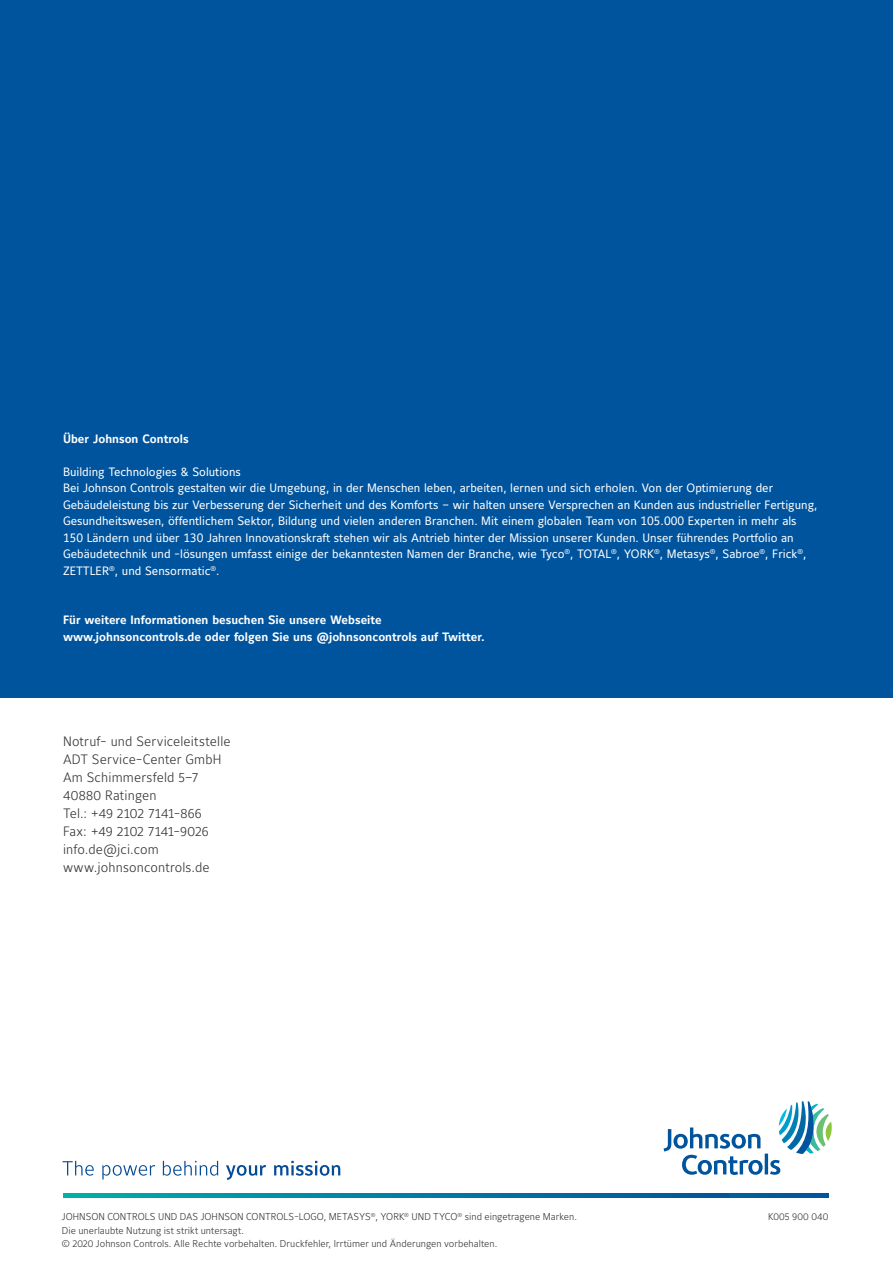
<style>
.page{position:relative;width:893px;height:1263px;background:#fff}
.page>*{position:absolute;margin:0;border:0;box-sizing:border-box;transform-origin:0 0}
.t1{font:300 13.5px/18px "Maurea Jci Lf ML";letter-spacing:.01em;color:#333334}
.t2{font:12px/16.5px "Maurea Jci Tf ML";color:#fff}
.t3{font:700 12px/16.5px "Maurea Jci Tf ML";color:#fff}
.t4{font:300 9.9px/13.5px "Maurea Jci Lf ML";letter-spacing:.005em;color:#333334}
</style>
<div class="page">
<svg style="left:63px;top:1161px;width:277px;height:19px"></svg>
<svg style="left:664px;top:1101px;width:168px;height:74px"></svg>
<div style="left:0;top:0;width:893px;height:697px;background:#00549e"></div>
<hr style="left:63px;top:1193px;width:765px;height:4px;background:#005b9e">
<svg style="left:63px;top:1193px;width:536px;height:4px;background:#0089a5"></svg>
<p class="t3" style="left:63px;top:430px;width:127px">Über Johnson Controls</p>
<p class="t2" style="left:63px;top:463px;width:756px">Building Technologies &amp; Solutions<br>Bei Johnson Controls gestalten wir die Umgebung, in der Menschen leben, arbeiten, lernen und sich erholen. Von der Optimierung der Gebäudeleistung bis zur Verbesserung der Sicherheit und des Komforts – wir halten unsere Versprechen an Kunden aus industrieller Fertigung, Gesundheitswesen, öffentlichem Sektor, Bildung und vielen anderen Branchen. Mit einem globalen Team von 105.000 Experten in mehr als 150 Ländern und über 130 Jahren Innovationskraft stehen wir als Antrieb hinter der Mission unserer Kunden. Unser führendes Portfolio an Gebäudetechnik und -lösungen umfasst einige der bekanntesten Namen der Branche, wie Tyco<sup>®</sup>, TOTAL<sup>®</sup>, YORK<sup>®</sup>, Metasys<sup>®</sup>, Sabroe<sup>®</sup>, Frick<sup>®</sup>, ZETTLER<sup>®</sup>, und Sensormatic<sup>®</sup>.</p>
<p class="t3" style="left:63px;top:612px;width:423px">Für weitere Informationen besuchen Sie unsere Webseite www.johnsoncontrols.de oder folgen Sie uns @johnsoncontrols auf Twitter.</p>
<p class="t1" style="left:63px;top:732px;width:169px">Notruf- und Serviceleitstelle<br>ADT Service-Center GmbH<br>Am Schimmersfeld 5–7<br>40880 Ratingen<br>Tel.: +49 2102 7141-866<br>Fax: +49 2102 7141-9026 info.de@jci.com www.johnsoncontrols.de</p>
<p class="t4" style="left:62px;top:1210px;width:517px">JOHNSON CONTROLS UND DAS JOHNSON CONTROLS-LOGO, METASYS<sup>®</sup>, YORK<sup>®</sup> UND TYCO<sup>®</sup> sind eingetragene Marken.<br>Die unerlaubte Nutzung ist strikt untersagt.<br>© 2020 Johnson Controls. Alle Rechte vorbehalten. Druckfehler, Irrtümer und Änderungen vorbehalten.</p>
<p class="t4" style="left:768px;top:1210px;width:62px">K005 900 040</p>
</div>
